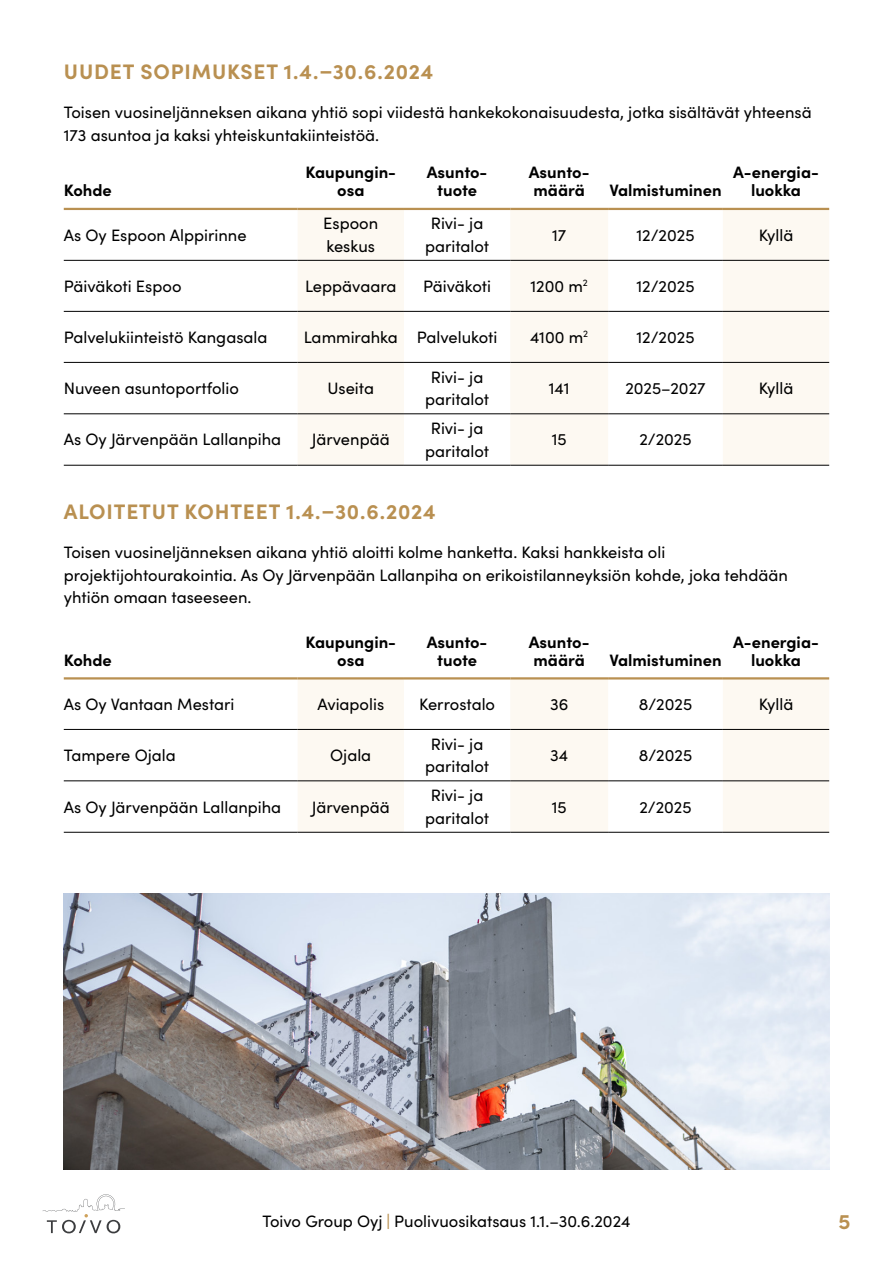
<style>
.page{position:relative;width:893px;height:1263px;background:#fff}
.page>*{position:absolute;margin:0;border:0;box-sizing:border-box;transform-origin:0 0}
.alaotsikko{font:700 21px "Sofia Pro";letter-spacing:.04em;color:#b99051}
.leipis{font:16.5px/22.5px "Sofia Pro";color:#000;text-align:center}
.leipis-2{font:700 16.5px/18px "Sofia Pro";color:#000;text-align:center}
.s1{font-weight:700;color:#b99051}
</style>
<div class="page">
<svg style="left:43px;top:1194px;width:82px;height:39px"></svg>
<svg style="left:298px;top:210px;width:531px;height:255px;fill:#fdf9f2"></svg>
<hr style="left:64px;top:208px;width:234px;height:2px;background:#b99051">
<hr style="left:298px;top:208px;width:106px;height:2px;background:#b99051">
<hr style="left:404px;top:208px;width:106px;height:2px;background:#b99051">
<hr style="left:510px;top:208px;width:98px;height:2px;background:#b99051">
<hr style="left:608px;top:208px;width:115px;height:2px;background:#b99051">
<hr style="left:723px;top:208px;width:106px;height:2px;background:#b99051">
<hr style="left:64px;top:260px;width:234px;height:1px;background:#000">
<hr style="left:298px;top:260px;width:106px;height:1px;background:#000">
<hr style="left:404px;top:260px;width:106px;height:1px;background:#000">
<hr style="left:510px;top:260px;width:98px;height:1px;background:#000">
<hr style="left:608px;top:260px;width:115px;height:1px;background:#000">
<hr style="left:723px;top:260px;width:106px;height:1px;background:#000">
<hr style="left:64px;top:311px;width:234px;height:1px;background:#000">
<hr style="left:298px;top:311px;width:106px;height:1px;background:#000">
<hr style="left:404px;top:311px;width:106px;height:1px;background:#000">
<hr style="left:510px;top:311px;width:98px;height:1px;background:#000">
<hr style="left:608px;top:311px;width:115px;height:1px;background:#000">
<hr style="left:723px;top:311px;width:106px;height:1px;background:#000">
<hr style="left:64px;top:362px;width:234px;height:1px;background:#000">
<hr style="left:298px;top:362px;width:106px;height:1px;background:#000">
<hr style="left:404px;top:362px;width:106px;height:1px;background:#000">
<hr style="left:510px;top:362px;width:98px;height:1px;background:#000">
<hr style="left:608px;top:362px;width:115px;height:1px;background:#000">
<hr style="left:723px;top:362px;width:106px;height:1px;background:#000">
<hr style="left:64px;top:413px;width:234px;height:1px;background:#000">
<hr style="left:298px;top:413px;width:106px;height:1px;background:#000">
<hr style="left:404px;top:413px;width:106px;height:1px;background:#000">
<hr style="left:510px;top:413px;width:98px;height:1px;background:#000">
<hr style="left:608px;top:413px;width:115px;height:1px;background:#000">
<hr style="left:723px;top:413px;width:106px;height:1px;background:#000">
<hr style="left:64px;top:465px;width:234px;height:1px;background:#000">
<hr style="left:298px;top:465px;width:106px;height:1px;background:#000">
<hr style="left:404px;top:465px;width:106px;height:1px;background:#000">
<hr style="left:510px;top:465px;width:98px;height:1px;background:#000">
<hr style="left:608px;top:465px;width:115px;height:1px;background:#000">
<hr style="left:723px;top:465px;width:106px;height:1px;background:#000">
<svg style="left:298px;top:679px;width:531px;height:153px;fill:#fdf9f2"></svg>
<hr style="left:64px;top:677px;width:234px;height:2px;background:#b99051">
<hr style="left:298px;top:677px;width:106px;height:2px;background:#b99051">
<hr style="left:404px;top:677px;width:106px;height:2px;background:#b99051">
<hr style="left:510px;top:677px;width:98px;height:2px;background:#b99051">
<hr style="left:608px;top:677px;width:115px;height:2px;background:#b99051">
<hr style="left:723px;top:677px;width:106px;height:2px;background:#b99051">
<hr style="left:64px;top:729px;width:234px;height:1px;background:#000">
<hr style="left:298px;top:729px;width:106px;height:1px;background:#000">
<hr style="left:404px;top:729px;width:106px;height:1px;background:#000">
<hr style="left:510px;top:729px;width:98px;height:1px;background:#000">
<hr style="left:608px;top:729px;width:115px;height:1px;background:#000">
<hr style="left:723px;top:729px;width:106px;height:1px;background:#000">
<hr style="left:64px;top:780px;width:234px;height:1px;background:#000">
<hr style="left:298px;top:780px;width:106px;height:1px;background:#000">
<hr style="left:404px;top:780px;width:106px;height:1px;background:#000">
<hr style="left:510px;top:780px;width:98px;height:1px;background:#000">
<hr style="left:608px;top:780px;width:115px;height:1px;background:#000">
<hr style="left:723px;top:780px;width:106px;height:1px;background:#000">
<hr style="left:64px;top:832px;width:234px;height:1px;background:#000">
<hr style="left:298px;top:832px;width:106px;height:1px;background:#000">
<hr style="left:404px;top:832px;width:106px;height:1px;background:#000">
<hr style="left:510px;top:832px;width:98px;height:1px;background:#000">
<hr style="left:608px;top:832px;width:115px;height:1px;background:#000">
<hr style="left:723px;top:832px;width:106px;height:1px;background:#000">
<img style="left:64px;top:893px;width:765px;height:276px">
<p class="alaotsikko" style="left:64px;top:55px;width:371px">UUDET SOPIMUKSET 1.4.–30.6.2024</p>
<p class="leipis" style="left:64px;top:100px;width:749px;text-align:left">Toisen vuosineljänneksen aikana yhtiö sopi viidestä hankekokonaisuudesta, jotka sisältävät yhteensä<br>173 asuntoa ja kaksi yhteiskuntakiinteistöä.</p>
<p class="leipis-2" style="left:64px;top:180px;width:50px">Kohde</p>
<p class="leipis-2" style="left:306px;top:162px;width:92px">Kaupungin&shy;osa</p>
<p class="leipis-2" style="left:427px;top:162px;width:62px">Asunto&shy;tuote</p>
<p class="leipis-2" style="left:529px;top:162px;width:62px;text-align:left">Asunto&shy;määrä</p>
<p class="leipis-2" style="left:609px;top:180px;width:114px">Valmistuminen</p>
<p class="leipis-2" style="left:733px;top:162px;width:87px">A-energia&shy;luokka</p>
<p class="leipis" style="left:64px;top:223px;width:184px">As Oy Espoon Alppirinne</p>
<p class="leipis" style="left:323px;top:211px;width:57px;text-align:left">Espoon keskus</p>
<p class="leipis" style="left:425px;top:211px;width:66px">Rivi- ja paritalot</p>
<p class="leipis" style="left:552px;top:223px;width:16px">17</p>
<p class="leipis" style="left:636px;top:223px;width:60px">12/2025</p>
<p class="leipis" style="left:759px;top:223px;width:36px">Kyllä</p>
<p class="leipis" style="left:64px;top:274px;width:119px">Päiväkoti Espoo</p>
<p class="leipis" style="left:305px;top:274px;width:93px">Leppävaara</p>
<p class="leipis" style="left:423px;top:274px;width:70px">Päiväkoti</p>
<p class="leipis" style="left:530px;top:274px;width:59px">1200 m<sup>2</sup></p>
<p class="leipis" style="left:636px;top:274px;width:60px">12/2025</p>
<p class="leipis" style="left:64px;top:325px;width:205px">Palvelukiinteistö Kangasala</p>
<p class="leipis" style="left:304px;top:325px;width:96px">Lammirahka</p>
<p class="leipis" style="left:417px;top:325px;width:82px">Palvelukoti</p>
<p class="leipis" style="left:530px;top:325px;width:60px">4100 m<sup>2</sup></p>
<p class="leipis" style="left:636px;top:325px;width:60px">12/2025</p>
<p class="leipis" style="left:64px;top:376px;width:177px">Nuveen asuntoportfolio</p>
<p class="leipis" style="left:328px;top:376px;width:48px">Useita</p>
<p class="leipis" style="left:425px;top:365px;width:66px">Rivi- ja paritalot</p>
<p class="leipis" style="left:549px;top:376px;width:22px">141</p>
<p class="leipis" style="left:625px;top:376px;width:82px">2025–2027</p>
<p class="leipis" style="left:759px;top:376px;width:36px">Kyllä</p>
<p class="leipis" style="left:64px;top:427px;width:219px">As Oy Järvenpään Lallanpiha</p>
<p class="leipis" style="left:312px;top:427px;width:79px">Järvenpää</p>
<p class="leipis" style="left:425px;top:416px;width:66px">Rivi- ja paritalot</p>
<p class="leipis" style="left:552px;top:427px;width:16px">15</p>
<p class="leipis" style="left:639px;top:427px;width:54px">2/2025</p>
<p class="alaotsikko" style="left:64px;top:495px;width:373px">ALOITETUT KOHTEET 1.4.–30.6.2024</p>
<p class="leipis" style="left:64px;top:540px;width:726px;text-align:left">Toisen vuosineljänneksen aikana yhtiö aloitti kolme hanketta. Kaksi hankkeista oli projektijohtourakointia. As Oy Järvenpään Lallanpiha on erikoistilanneyksiön kohde, joka tehdään yhtiön omaan taseeseen.</p>
<p class="leipis-2" style="left:64px;top:649px;width:50px">Kohde</p>
<p class="leipis-2" style="left:306px;top:631px;width:92px">Kaupungin&shy;osa</p>
<p class="leipis-2" style="left:427px;top:631px;width:62px">Asunto&shy;tuote</p>
<p class="leipis-2" style="left:529px;top:631px;width:62px;text-align:left">Asunto&shy;määrä</p>
<p class="leipis-2" style="left:609px;top:649px;width:114px">Valmistuminen</p>
<p class="leipis-2" style="left:733px;top:631px;width:87px">A-energia&shy;luokka</p>
<p class="leipis" style="left:64px;top:692px;width:172px">As Oy Vantaan Mestari</p>
<p class="leipis" style="left:317px;top:692px;width:68px">Aviapolis</p>
<p class="leipis" style="left:419px;top:692px;width:78px">Kerrostalo</p>
<p class="leipis" style="left:550px;top:692px;width:20px">36</p>
<p class="leipis" style="left:639px;top:692px;width:55px">8/2025</p>
<p class="leipis" style="left:759px;top:692px;width:36px">Kyllä</p>
<p class="leipis" style="left:64px;top:743px;width:114px">Tampere Ojala</p>
<p class="leipis" style="left:330px;top:743px;width:43px">Ojala</p>
<p class="leipis" style="left:425px;top:732px;width:66px">Rivi- ja paritalot</p>
<p class="leipis" style="left:550px;top:743px;width:20px">34</p>
<p class="leipis" style="left:639px;top:743px;width:55px">8/2025</p>
<p class="leipis" style="left:64px;top:794px;width:219px">As Oy Järvenpään Lallanpiha</p>
<p class="leipis" style="left:312px;top:794px;width:79px">Järvenpää</p>
<p class="leipis" style="left:425px;top:783px;width:66px">Rivi- ja paritalot</p>
<p class="leipis" style="left:552px;top:794px;width:16px">15</p>
<p class="leipis" style="left:639px;top:794px;width:54px">2/2025</p>
<p class="leipis" style="left:262px;top:1209px;width:370px">Toivo Group Oyj <span class="s1">|</span> Puolivuosikatsaus 1.1.–30.6.2024</p>
<p class="alaotsikko" style="left:838px;top:1205px;width:14px">5</p>
</div>
